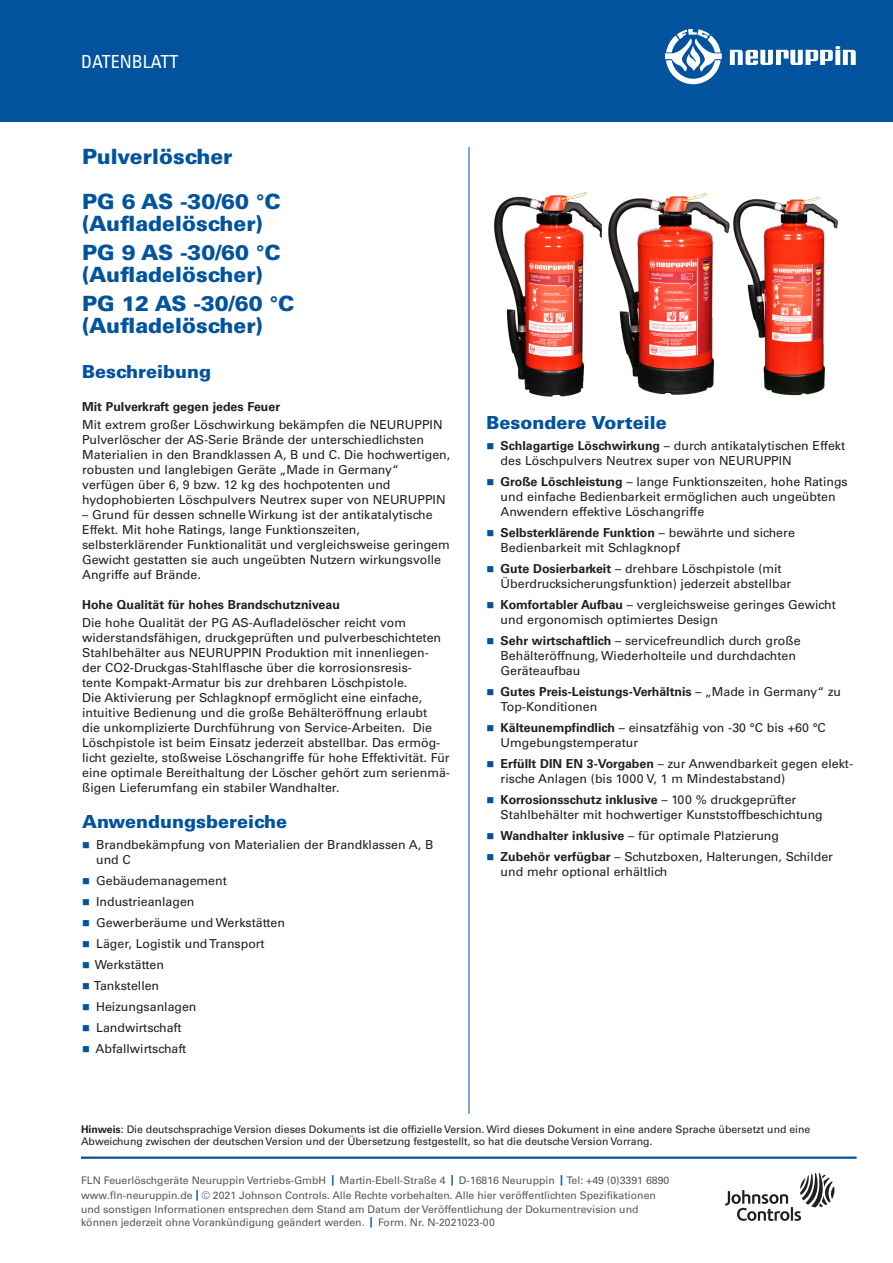
<style>
.page{position:relative;width:893px;height:1263px;background:#fff}
.page>*{position:absolute;margin:0;border:0;box-sizing:border-box;transform-origin:0 0}
._02_Data_Sheet_Heade{font:900 21px/22.5px "Univers LT Std";color:#01539e}
._03_12_pt_Blue_Heade{font:900 18px "Univers LT Std";color:#01539e}
._01_DATA_SHEET{font:condensed 18px "Univers LT Std";color:#fff}
._05_Text_1st_Graph{font:12.3px/15px "Univers LT Std";color:#231f20}
._08_Bullet_Text{font:12.3px/15px "Univers LT Std";color:#231f20}
._07_Bullet_Text_1st{font:12.3px/15px "Univers LT Std";color:#231f20}
._04_Bold_Subhead{font:700 12.3px "Univers LT Std";color:#231f20}
._27_Tagline-Boilerpl{font:10.5px/15px "Univers LT Std";color:#57585a}
._16_Note_7_pt__type{font:10.5px/12px "Univers LT Std";color:#231f20}
.s1{color:#01539e}
.s2{font-weight:700}
.s3{font-weight:700;color:#01539e}
</style>
<div class="page">
<hr style="left:81px;top:1156px;width:775px;height:3px;background:#01539e">
<hr style="left:469px;top:147px;width:1px;height:967px;background:#01539e">
<div style="left:0;top:0;width:893px;height:122px;background:#01539e"></div>
<svg style="left:665px;top:29px;width:57px;height:55px"></svg>
<svg style="left:730px;top:46px;width:126px;height:19px"></svg>
<svg style="left:725px;top:1173px;width:109px;height:48px"></svg>
<img style="left:494px;top:192px;width:103px;height:205px">
<img style="left:597px;top:192px;width:123px;height:203px">
<img style="left:720px;top:196px;width:118px;height:200px">
<p class="_01_DATA_SHEET" style="left:81px;top:50px;width:99px">DATENBLATT</p>
<p class="_02_Data_Sheet_Heade" style="left:82px;top:145px;width:152px">Pulverlöscher</p>
<p class="_02_Data_Sheet_Heade" style="left:82px;top:190px;width:200px">PG 6 AS -30/60 °C (Aufladelöscher)</p>
<p class="_02_Data_Sheet_Heade" style="left:82px;top:241px;width:200px">PG 9 AS -30/60 °C (Aufladelöscher)</p>
<p class="_02_Data_Sheet_Heade" style="left:82px;top:292px;width:214px">PG 12 AS -30/60 °C (Aufladelöscher)</p>
<p class="_03_12_pt_Blue_Heade" style="left:82px;top:360px;width:131px">Beschreibung</p>
<p class="_04_Bold_Subhead" style="left:82px;top:400px;width:200px">Mit Pulverkraft gegen jedes Feuer</p>
<p class="_05_Text_1st_Graph" style="left:82px;top:417px;width:370px">Mit extrem großer Löschwirkung bekämpfen die NEURUPPIN Pulverlöscher der AS-Serie Brände der unterschiedlichsten Materialien in den Brandklassen A, B und C. Die hochwertigen, robusten und langlebigen Geräte „Made in Germany“ verfügen über 6, 9 bzw. 12 kg des hochpotenten und hydophobierten Löschpulvers Neutrex super von NEURUPPIN</p>
<p class="_05_Text_1st_Graph" style="left:82px;top:507px;width:369px">– Grund für dessen schnelle Wirkung ist der antikatalytische Effekt. Mit hohe Ratings, lange Funktionszeiten, selbsterklärender Funktionalität und vergleichsweise geringem Gewicht gestatten sie auch ungeübten Nutzern wirkungsvolle Angriffe auf Brände.</p>
<p class="_04_Bold_Subhead" style="left:82px;top:598px;width:259px">Hohe Qualität für hohes Brandschutzniveau</p>
<p class="_05_Text_1st_Graph" style="left:82px;top:615px;width:369px">Die hohe Qualität der PG AS-Aufladelöscher reicht vom widerstandsfähigen, druckgeprüften und pulverbeschichteten Stahlbehälter aus NEURUPPIN Produktion mit innenliegen&shy;der CO2-Druckgas-Stahlflasche über die korrosionsresis-<br>tente Kompakt-Armatur bis zur drehbaren Löschpistole.<br>Die Aktivierung per Schlagknopf ermöglicht eine einfache, intuitive Bedienung und die große Behälteröffnung erlaubt<br>die unkomplizierte Durchführung von Service-Arbeiten. Die Löschpistole ist beim Einsatz jederzeit abstellbar. Das ermög&shy;licht gezielte, stoßweise Löschangriffe für hohe Effektivität. Für eine optimale Bereithaltung der Löscher gehört zum serienmä&shy;ßigen Lieferumfang ein stabiler Wandhalter.</p>
<p class="_03_12_pt_Blue_Heade" style="left:82px;top:810px;width:207px">Anwendungsbereiche</p>
<p class="_07_Bullet_Text_1st" style="left:96px;top:837px;width:339px;text-indent:-14px"><span class="s1">■</span> Brandbekämpfung von Materialien der Brandklassen A, B und C</p>
<p class="_08_Bullet_Text" style="left:82px;top:873px;width:146px"><span class="s1">■</span> Gebäudemanagement</p>
<p class="_08_Bullet_Text" style="left:82px;top:894px;width:114px"><span class="s1">■</span> Industrieanlagen</p>
<p class="_08_Bullet_Text" style="left:82px;top:915px;width:204px"><span class="s1">■</span> Gewerberäume und Werkstätten</p>
<p class="_08_Bullet_Text" style="left:82px;top:936px;width:184px"><span class="s1">■</span> Läger, Logistik und Transport</p>
<p class="_08_Bullet_Text" style="left:82px;top:957px;width:83px"><span class="s1">■</span> Werkstätten</p>
<p class="_08_Bullet_Text" style="left:82px;top:978px;width:79px"><span class="s1">■</span> Tankstellen</p>
<p class="_08_Bullet_Text" style="left:82px;top:999px;width:116px"><span class="s1">■</span> Heizungsanlagen</p>
<p class="_08_Bullet_Text" style="left:82px;top:1020px;width:101px"><span class="s1">■</span> Landwirtschaft</p>
<p class="_08_Bullet_Text" style="left:82px;top:1041px;width:106px"><span class="s1">■</span> Abfallwirtschaft</p>
<p class="_03_12_pt_Blue_Heade" style="left:487px;top:411px;width:182px">Besondere Vorteile</p>
<p class="_07_Bullet_Text_1st" style="left:501px;top:438px;width:346px;text-indent:-14px"><span class="s1">■</span> <span class="s2">Schlagartige Löschwirkung</span> – durch antikatalytischen Effekt des Löschpulvers Neutrex super von NEURUPPIN</p>
<p class="_08_Bullet_Text" style="left:501px;top:474px;width:349px;text-indent:-14px"><span class="s1">■</span> <span class="s2">Große Löschleistung</span> – lange Funktionszeiten, hohe Ratings und einfache Bedienbarkeit ermöglichen auch ungeübten<br>Anwendern effektive Löschangriffe</p>
<p class="_08_Bullet_Text" style="left:501px;top:525px;width:296px;text-indent:-14px"><span class="s1">■</span> <span class="s2">Selbsterklärende Funktion</span> – bewährte und sichere<br>Bedienbarkeit mit Schlagknopf</p>
<p class="_08_Bullet_Text" style="left:501px;top:561px;width:292px;text-indent:-14px"><span class="s1">■</span> <span class="s2">Gute Dosierbarkeit</span> – drehbare Löschpistole (mit<br>Überdrucksicherungsfunktion) jederzeit abstellbar</p>
<p class="_08_Bullet_Text" style="left:501px;top:597px;width:337px;text-indent:-14px"><span class="s1">■</span> <span class="s2">Komfortabler Aufbau</span> – vergleichsweise geringes Gewicht und ergonomisch optimiertes Design</p>
<p class="_08_Bullet_Text" style="left:501px;top:633px;width:301px;text-indent:-14px"><span class="s1">■</span> <span class="s2">Sehr wirtschaftlich</span> – servicefreundlich durch große<br>Behälteröffnung, Wiederholteile und durchdachten<br>Geräteaufbau</p>
<p class="_08_Bullet_Text" style="left:501px;top:684px;width:342px;text-indent:-14px"><span class="s1">■</span> <span class="s2">Gutes Preis-Leistungs-Verhältnis</span> – „Made in Germany“ zu<br>Top-Konditionen</p>
<p class="_08_Bullet_Text" style="left:501px;top:720px;width:327px;text-indent:-14px"><span class="s1">■</span> <span class="s2">Kälteunempfindlich</span> – einsatzfähig von -30 °C bis +60 °C<br>Umgebungstemperatur</p>
<p class="_08_Bullet_Text" style="left:501px;top:756px;width:354px;text-indent:-14px"><span class="s1">■</span> <span class="s2">Erfüllt DIN EN 3-Vorgaben</span> – zur Anwendbarkeit gegen elekt&shy;rische Anlagen (bis 1000 V, 1 m Mindestabstand)</p>
<p class="_08_Bullet_Text" style="left:501px;top:792px;width:324px;text-indent:-14px"><span class="s1">■</span> <span class="s2">Korrosionsschutz inklusive</span> – 100 % druckgeprüfter<br>Stahlbehälter mit hochwertiger Kunststoffbeschichtung</p>
<p class="_08_Bullet_Text" style="left:487px;top:828px;width:294px"><span class="s1">■</span> <span class="s2">Wandhalter inklusive</span> – für optimale Platzierung</p>
<p class="_08_Bullet_Text" style="left:501px;top:849px;width:334px;text-indent:-14px"><span class="s1">■</span> <span class="s2">Zubehör verfügbar</span> – Schutzboxen, Halterungen, Schilder und mehr optional erhältlich</p>
<p class="_16_Note_7_pt__type" style="left:81px;top:1123px;width:731px"><span class="s2">Hinweis</span>: Die deutschsprachige Version dieses Dokuments ist die offizielle Version. Wird dieses Dokument in eine andere Sprache übersetzt und eine<br>Abweichung zwischen der deutschen Version und der Übersetzung festgestellt, so hat die deutsche Version Vorrang.</p>
<p class="_27_Tagline-Boilerpl" style="left:81px;top:1173px;width:590px">FLN Feuerlöschgeräte Neuruppin Vertriebs-GmbH <span class="s3">|</span> Martin-Ebell-Straße 4 <span class="s3">|</span> D-16816 Neuruppin <span class="s3">|</span> Tel: +49 (0)3391 6890 www.fln-neuruppin.de <span class="s3">|</span> © 2021 Johnson Controls. Alle Rechte vorbehalten. Alle hier veröffentlichten Spezifikationen</p>
<p class="_27_Tagline-Boilerpl" style="left:81px;top:1202px;width:559px;line-height:13.4px">und sonstigen Informationen entsprechen dem Stand am Datum der Veröffentlichung der Dokumentrevision und können jederzeit ohne Vorankündigung geändert werden. <span class="s3">|</span> Form. Nr. N-2021023-00</p>
</div>
